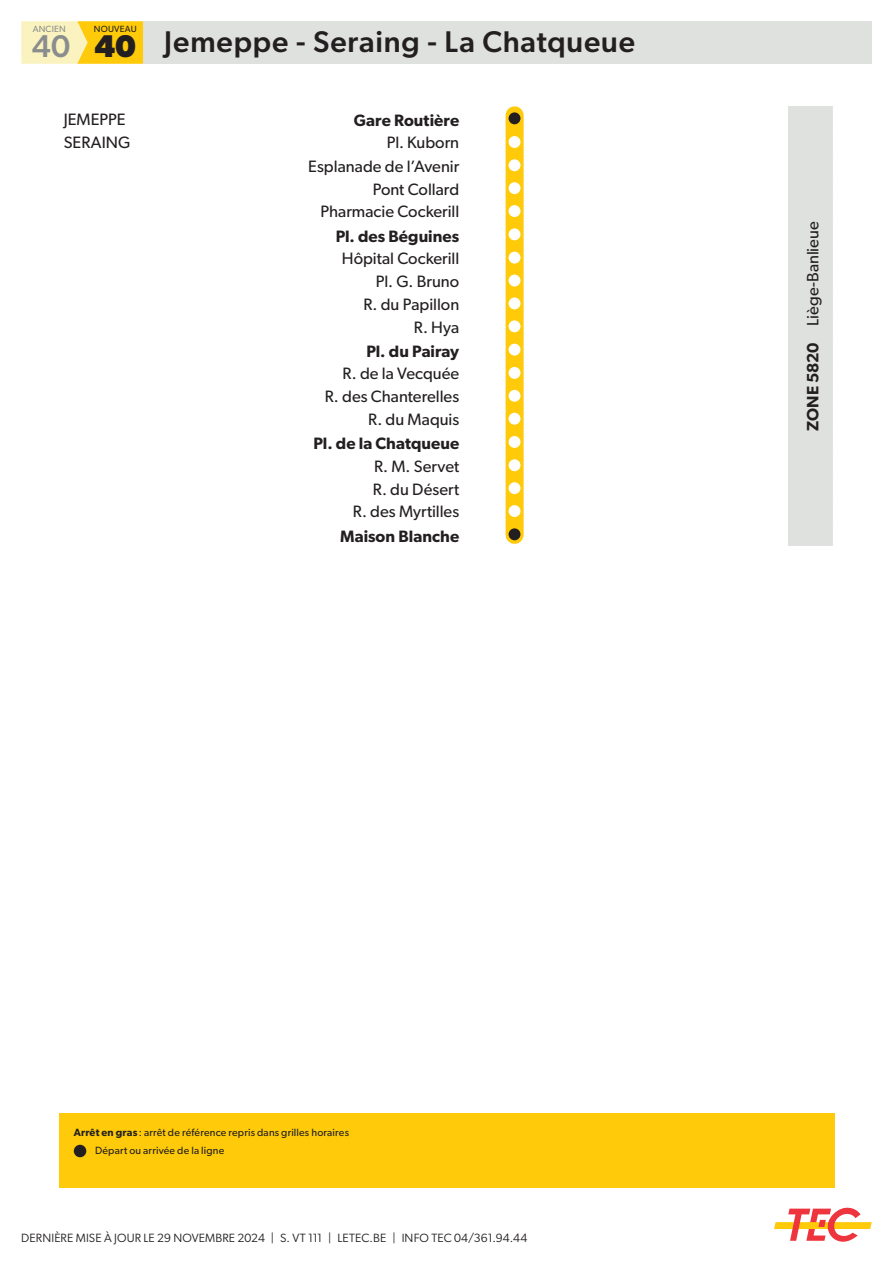
<style>
.page{position:relative;width:893px;height:1263px;background:#fff}
.page>*{position:absolute;margin:0;border:0;box-sizing:border-box;transform-origin:0 0}
.t1{font:500 31.5px "Gibson";color:#8a8d8e}
.t2{font:700 31.5px "Gibson";color:#231f20}
.t3{font:500 30px "Gibson";letter-spacing:.025em;color:#231f20}
.ARRET_dr{font:16.5px "Gibson";color:#231f20}
.ARRET_dr-2{font:600 16.5px "Gibson";letter-spacing:.005em;color:#231f20}
.Arrêts{font:16.5px "Gibson";color:#231f20}
.VILLE{font:16.5px "Gibson";color:#231f20}
.t4{font:12px "Gibson";letter-spacing:.01em;color:#231f20}
.t5{font:10.5px "Gibson";letter-spacing:.015em;color:#231f20}
.t6{font:9px "Gibson";letter-spacing:.025em;color:#231f20}
.t7{font:9px "Gibson";letter-spacing:.025em;color:#8a8d8e}
.s1{font-weight:600}
</style>
<div class="page">
<div style="left:506px;top:115px;width:18px;height:420px;background:#feca0a"></div>
<div style="left:143px;top:21px;width:729px;height:43px;background:#dfe1df"></div>
<div style="left:77px;top:21px;width:66px;height:43px;background:#feca0a"></div>
<svg style="left:21px;top:21px;width:67px;height:43px;background:#fbefb1"></svg>
<svg style="left:774px;top:1208px;width:98px;height:34px"></svg>
<div style="left:788px;top:106px;width:45px;height:440px;background:#dfe1df"></div>
<div style="left:509px;top:112px;width:11px;height:12px;background:#231f20;border-radius:50%"></div>
<div style="left:509px;top:136px;width:11px;height:12px;background:#fff;border-radius:50%"></div>
<div style="left:509px;top:159px;width:11px;height:12px;background:#fff;border-radius:50%"></div>
<div style="left:509px;top:182px;width:11px;height:12px;background:#fff;border-radius:50%"></div>
<div style="left:509px;top:205px;width:11px;height:12px;background:#fff;border-radius:50%"></div>
<div style="left:509px;top:228px;width:11px;height:12px;background:#fff;border-radius:50%"></div>
<div style="left:509px;top:252px;width:11px;height:12px;background:#fff;border-radius:50%"></div>
<div style="left:509px;top:275px;width:11px;height:11px;background:#fff;border-radius:50%"></div>
<div style="left:509px;top:297px;width:11px;height:12px;background:#fff;border-radius:50%"></div>
<div style="left:509px;top:320px;width:11px;height:12px;background:#fff;border-radius:50%"></div>
<div style="left:509px;top:344px;width:11px;height:12px;background:#fff;border-radius:50%"></div>
<div style="left:509px;top:367px;width:11px;height:12px;background:#fff;border-radius:50%"></div>
<div style="left:509px;top:390px;width:11px;height:12px;background:#fff;border-radius:50%"></div>
<div style="left:509px;top:413px;width:11px;height:12px;background:#fff;border-radius:50%"></div>
<div style="left:509px;top:436px;width:11px;height:12px;background:#fff;border-radius:50%"></div>
<div style="left:509px;top:459px;width:11px;height:12px;background:#fff;border-radius:50%"></div>
<div style="left:509px;top:482px;width:11px;height:12px;background:#fff;border-radius:50%"></div>
<div style="left:509px;top:505px;width:11px;height:12px;background:#fff;border-radius:50%"></div>
<div style="left:509px;top:528px;width:11px;height:12px;background:#231f20;border-radius:50%"></div>
<div style="left:59px;top:1113px;width:775px;height:74px;background:#feca0a"></div>
<div style="left:74px;top:1145px;width:12px;height:12px;background:#231f20;border-radius:50%"></div>
<p class="t7" style="left:33px;top:24px;width:35px">ANCIEN</p>
<p class="t6" style="left:94px;top:24px;width:44px">NOUVEAU</p>
<h1 class="t2" style="left:94px;top:28px;width:43px">40</h1>
<h1 class="t1" style="left:32px;top:27px;width:40px">40</h1>
<h2 class="t3" style="left:164px;top:23px;width:472px">Jemeppe - Seraing - La Chatqueue</h2>
<p class="VILLE" style="left:64px;top:109px;width:63px">JEMEPPE</p>
<p class="ARRET_dr-2" style="left:354px;top:110px;width:107px">Gare Routière</p>
<p class="VILLE" style="left:64px;top:133px;width:68px">SERAING</p>
<p class="ARRET_dr" style="left:387px;top:133px;width:74px">Pl. Kuborn</p>
<p class="ARRET_dr" style="left:308px;top:156px;width:153px">Esplanade de l’Avenir</p>
<p class="ARRET_dr" style="left:373px;top:179px;width:88px">Pont Collard</p>
<p class="ARRET_dr" style="left:321px;top:202px;width:140px">Pharmacie Cockerill</p>
<p class="ARRET_dr-2" style="left:336px;top:226px;width:125px">Pl. des Béguines</p>
<p class="ARRET_dr" style="left:342px;top:248px;width:119px">Hôpital Cockerill</p>
<p class="ARRET_dr" style="left:376px;top:271px;width:85px">Pl. G. Bruno</p>
<p class="ARRET_dr" style="left:363px;top:294px;width:97px">R. du Papillon</p>
<p class="ARRET_dr" style="left:414px;top:317px;width:47px">R. Hya</p>
<p class="ARRET_dr-2" style="left:366px;top:341px;width:94px">Pl. du Pairay</p>
<p class="ARRET_dr" style="left:343px;top:364px;width:118px">R. de la Vecquée</p>
<p class="ARRET_dr" style="left:325px;top:387px;width:136px">R. des Chanterelles</p>
<p class="ARRET_dr" style="left:368px;top:409px;width:93px">R. du Maquis</p>
<p class="ARRET_dr-2" style="left:314px;top:434px;width:147px">Pl. de la Chatqueue</p>
<p class="ARRET_dr" style="left:374px;top:456px;width:87px">R. M. Servet</p>
<p class="ARRET_dr" style="left:373px;top:479px;width:88px">R. du Désert</p>
<p class="ARRET_dr" style="left:353px;top:502px;width:108px">R. des Myrtilles</p>
<p class="ARRET_dr-2" style="left:340px;top:526px;width:121px">Maison Blanche</p>
<p class="Arrêts" style="left:803px;top:431px;width:211px;rotate:-90deg"><span class="s1">ZONE 5820</span> Liège-Banlieue</p>
<p class="t5" style="left:74px;top:1126px;width:277px"><span class="s1">Arrêt en gras</span>: arrêt de référence repris dans grilles horaires</p>
<p class="t5" style="left:95px;top:1144px;width:131px">Départ ou arrivée de la ligne</p>
<p class="t4" style="left:21px;top:1230px;width:508px">DERNIÈRE MISE À JOUR LE 29 NOVEMBRE 2024 | S. VT 111 | LETEC.BE | INFO TEC 04/361.94.44</p>
</div>
